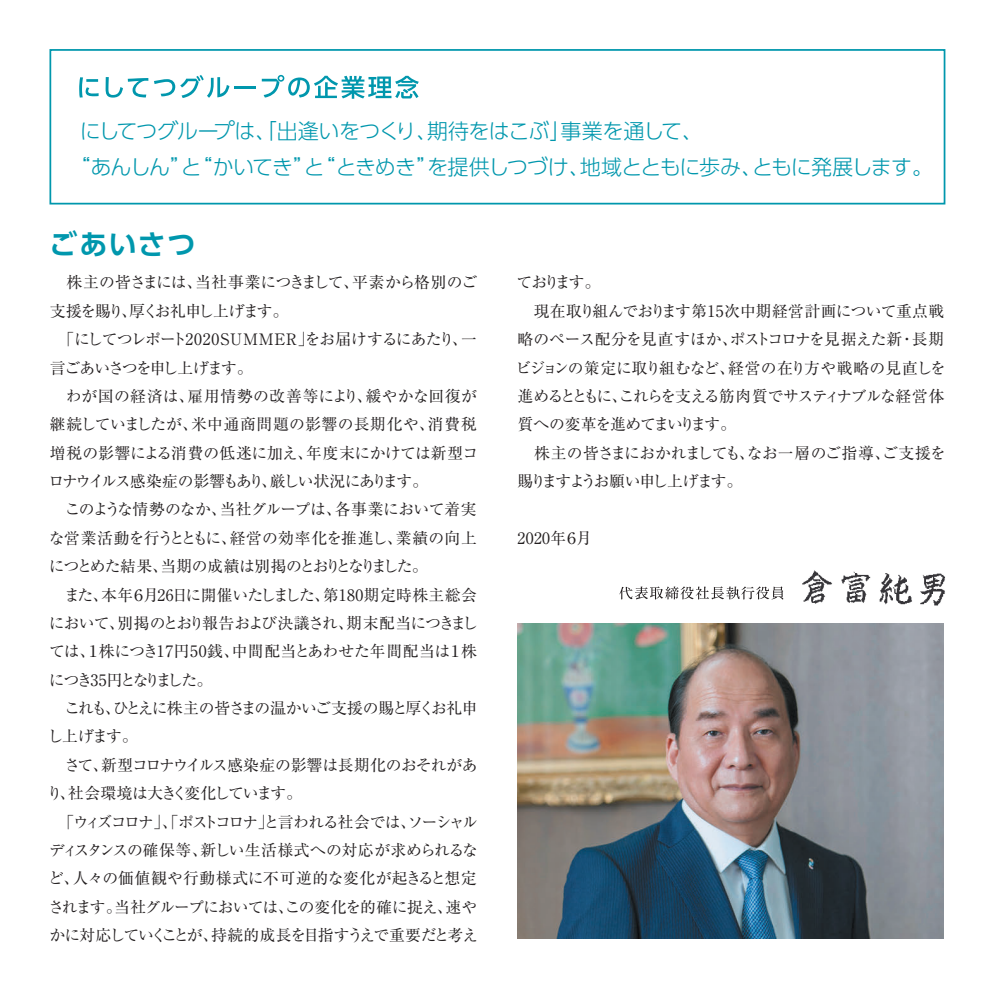
<style>
.page{position:relative;width:993px;height:993px;background:#fff}
.page>*{position:absolute;margin:0;border:0;box-sizing:border-box;transform-origin:0 0}
.t1{font:700 28px "UD Shin Go Pro De";letter-spacing:.055em;color:#0097ad}
.t2{font:300 21px/36.8px "UD Shin Go Pro";letter-spacing:-.045em;color:#0097ad}
.t3{font:15.75px/28.3px "Ryumin Pro";letter-spacing:-.04em;color:#231f20}
.t4{font:15.75px "Ryumin Pro";letter-spacing:.025em;color:#231f20}
</style>
<div class="page">
<img style="left:517px;top:623px;width:426px;height:315px">
<div style="left:49px;top:49px;width:896px;height:155px;border:2px solid #0097ad"></div>
<svg style="left:79px;top:77px;width:20px;height:20px"></svg>
<svg style="left:106px;top:77px;width:42px;height:21px"></svg>
<svg style="left:154px;top:75px;width:75px;height:23px"></svg>
<hr style="left:235px;top:86px;width:21px;height:3px;background:#0097ad">
<svg style="left:262px;top:75px;width:156px;height:24px"></svg>
<svg style="left:619px;top:586px;width:164px;height:13px"></svg>
<img style="left:802px;top:570px;width:143px;height:36px">
<p class="t2" style="left:69px;top:111px;width:865px;text-indent:10px">にしてつグループは、「出逢いをつくり、期待をはこぶ」事業を通して、<br>“あんしん”と“かいてき”と“ときめき”を提供しつづけ、地域とともに歩み、ともに発展します。</p>
<p class="t1" style="left:49px;top:221px;width:148px">ごあいさつ</p>
<p class="t3" style="left:47px;top:267px;width:432px">　株主の皆さまには、当社事業につきまして、平素から格別のご支援を賜り、厚くお礼申し上げます。<br>　「にしてつレポート2020SUMMER」をお届けするにあたり、一言ごあいさつを申し上げます。<br>　わが国の経済は、雇用情勢の改善等により、緩やかな回復が継続していましたが、米中通商問題の影響の長期化や、消費税増税の影響による消費の低迷に加え、年度末にかけては新型コロナウイルス感染症の影響もあり、厳しい状況にあります。<br>　このような情勢のなか、当社グループは、各事業において着実な営業活動を行うとともに、経営の効率化を推進し、業績の向上につとめた結果、当期の成績は別掲のとおりとなりました。<br>　また、本年６月26日に開催いたしました、第180期定時株主総会において、別掲のとおり報告および決議され、期末配当につきましては、１株につき17円50銭、中間配当とあわせた年間配当は１株につき35円となりました。<br>　これも、ひとえに株主の皆さまの温かいご支援の賜と厚くお礼申し上げます。<br>　さて、新型コロナウイルス感染症の影響は長期化のおそれがあり、社会環境は大きく変化しています。<br>　「ウィズコロナ」、「ポストコロナ」と言われる社会では、ソーシャルディスタンスの確保等、新しい生活様式への対応が求められるなど、人々の価値観や行動様式に不可逆的な変化が起きると想定されます。当社グループにおいては、この変化を的確に捉え、速やかに対応していくことが、持続的成長を目指すうえで重要だと考え</p>
<p class="t3" style="left:515px;top:267px;width:432px">ております。<br>　現在取り組んでおります第15次中期経営計画について重点戦略のペース配分を見直すほか、ポストコロナを見据えた新・長期ビジョンの策定に取り組むなど、経営の在り方や戦略の見直しを進めるとともに、これらを支える筋肉質でサスティナブルな経営体質への変革を進めてまいります。<br>　株主の皆さまにおかれましても、なお一層のご指導、ご支援を賜りますようお願い申し上げます。</p>
<p class="t4" style="left:517px;top:525px;width:76px">2020年６月</p>
</div>
